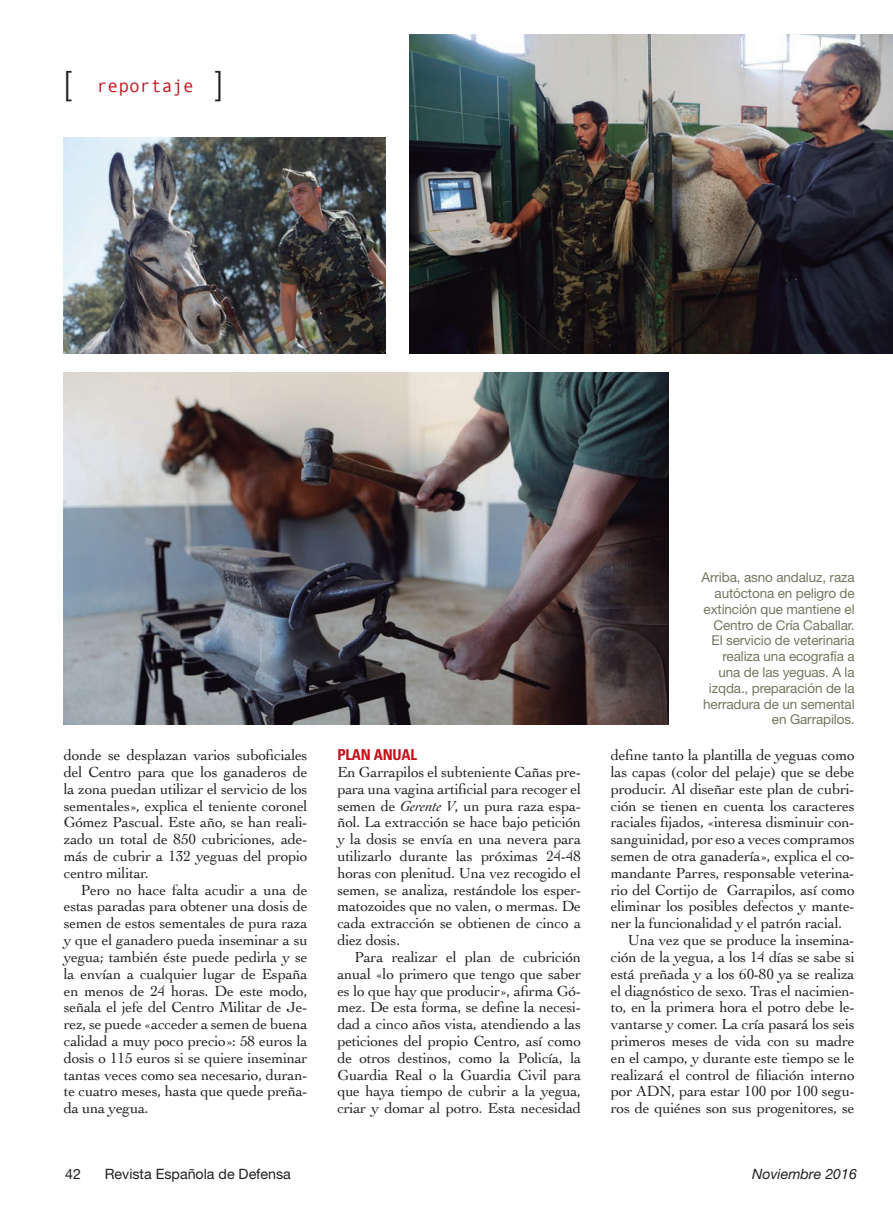
<style>
.page{position:relative;width:893px;height:1217px;background:#fff}
.page>*{position:absolute;margin:0;border:0;box-sizing:border-box;transform-origin:0 0}
.t1{font:300 33px "Helvetica Neue";color:#231f20}
.t2{font:18px "Monotypecom";color:#c4121a}
.t3{font:15.3px/16.8px "Cochin";letter-spacing:-.015em;color:#231f20;text-align:justify}
.t4{font:700 condensed 15px "Univers";letter-spacing:-.015em;color:#c4121a}
.t5{font:14.25px "Helvetica Neue";color:#231f20}
.t6{font:italic 14.25px "Helvetica Neue";color:#231f20}
.t7{font:13.5px/15.8px "Helvetica Neue";letter-spacing:-.01em;color:#767561;text-align:right}
.s1{font-family:"Helvetica Neue";font-weight:300;font-size:33px;color:#231f20}
.s2{font-style:italic}
</style>
<div class="page">
<img style="left:64px;top:373px;width:604px;height:351px">
<img style="left:409px;top:34px;width:484px;height:319px">
<img style="left:64px;top:137px;width:321px;height:216px">
<h1 class="t1" style="left:64px;top:63px;width:9px">[</h1>
<p class="t2" style="left:97px;top:76px;width:128px">reportaje <span class="s1">]</span></p>
<p class="t3" style="left:64px;top:746px;width:245px">donde se desplazan varios suboficiales del Centro para que los ganaderos de la zona puedan utilizar el servicio de los sementales», explica el teniente coronel Gómez Pascual. Este año, se han reali&shy;zado un total de 850 cubriciones, ade&shy;más de cubrir a 132 yeguas del propio centro militar.</p>
<p class="t3" style="left:64px;top:880px;width:245px;text-indent:17px">Pero no hace falta acudir a una de estas paradas para obtener una dosis de semen de estos sementales de pura raza y que el ganadero pueda inseminar a su yegua; también éste puede pedirla y se la envían a cualquier lugar de España en menos de 24 horas. De este modo, señala el jefe del Centro Militar de Je&shy;rez, se puede «acceder a semen de buena calidad a muy poco precio»: 58 euros la dosis o 115 euros si se quiere inseminar tantas veces como sea necesario, duran&shy;te cuatro meses, hasta que quede preña&shy;da una yegua.</p>
<p class="t4" style="left:337px;top:745px;width:81px">PLAN ANUAL</p>
<p class="t3" style="left:337px;top:762px;width:245px">En Garrapilos el subteniente Cañas pre&shy;para una vagina artificial para recoger el semen de <span class="s2">Gerente V</span>, un pura raza espa&shy;ñol. La extracción se hace bajo petición y la dosis se envía en una nevera para utilizarlo durante las próximas 24-48 horas con plenitud. Una vez recogido el semen, se analiza, restándole los esper&shy;matozoides que no valen, o mermas. De cada extracción se obtienen de cinco a diez dosis.</p>
<p class="t3" style="left:337px;top:947px;width:245px;text-indent:17px">Para realizar el plan de cubrición anual «lo primero que tengo que saber es lo que hay que producir», afirma Gó&shy;mez. De esta forma, se define la necesi&shy;dad a cinco años vista, atendiendo a las peticiones del propio Centro, así como de otros destinos, como la Policía, la Guardia Real o la Guardia Civil para que haya tiempo de cubrir a la yegua, criar y domar al potro. Esta necesidad</p>
<p class="t7" style="left:702px;top:569px;width:155px">Arriba, asno andaluz, raza autóctona en peligro de extinción que mantiene el<br>Centro de Cría Caballar.<br>El servicio de veterinaria realiza una ecografía a una de las yeguas. A la izqda., preparación de la herradura de un semental en Garrapilos.</p>
<p class="t3" style="left:611px;top:746px;width:245px">define tanto la plantilla de yeguas como</p>
<p class="t3" style="left:611px;top:762px;width:245px">las capas (color del pelaje) que se debe</p>
<p class="t3" style="left:611px;top:779px;width:245px">producir. Al diseñar este plan de cubri-</p>
<p class="t3" style="left:611px;top:796px;width:245px">ción se tienen en cuenta los caracteres</p>
<p class="t3" style="left:611px;top:813px;width:245px">raciales fijados, «interesa disminuir con-</p>
<p class="t3" style="left:611px;top:830px;width:245px">sanguinidad, por eso a veces compramos</p>
<p class="t3" style="left:611px;top:846px;width:245px">semen de otra ganadería», explica el co-</p>
<p class="t3" style="left:611px;top:863px;width:245px">mandante Parres, responsable veterina-</p>
<p class="t3" style="left:611px;top:880px;width:245px">rio del Cortijo de Garrapilos, así como</p>
<p class="t3" style="left:611px;top:897px;width:245px">eliminar los posibles defectos y mante-</p>
<p class="t3" style="left:611px;top:914px;width:233px">ner la funcionalidad y el patrón racial.</p>
<p class="t3" style="left:628px;top:930px;width:228px">Una vez que se produce la insemina-</p>
<p class="t3" style="left:611px;top:947px;width:245px">ción de la yegua, a los 14 días se sabe si</p>
<p class="t3" style="left:611px;top:964px;width:245px">está preñada y a los 60-80 ya se realiza</p>
<p class="t3" style="left:611px;top:981px;width:245px">el diagnóstico de sexo. Tras el nacimien-</p>
<p class="t3" style="left:611px;top:998px;width:245px">to, en la primera hora el potro debe le-</p>
<p class="t3" style="left:611px;top:1014px;width:245px">vantarse y comer. La cría pasará los seis</p>
<p class="t3" style="left:611px;top:1031px;width:245px">primeros meses de vida con su madre</p>
<p class="t3" style="left:611px;top:1048px;width:245px">en el campo, y durante este tiempo se le</p>
<p class="t3" style="left:611px;top:1065px;width:245px">realizará el control de filiación interno</p>
<p class="t3" style="left:611px;top:1082px;width:245px">por ADN, para estar 100 por 100 segu-</p>
<p class="t3" style="left:611px;top:1098px;width:245px">ros de quiénes son sus progenitores, se</p>
<p class="t5" style="left:65px;top:1164px;width:17px">42</p>
<p class="t5" style="left:105px;top:1164px;width:188px">Revista Española de Defensa</p>
<p class="t6" style="left:752px;top:1164px;width:106px">Noviembre 2016</p>
</div>
